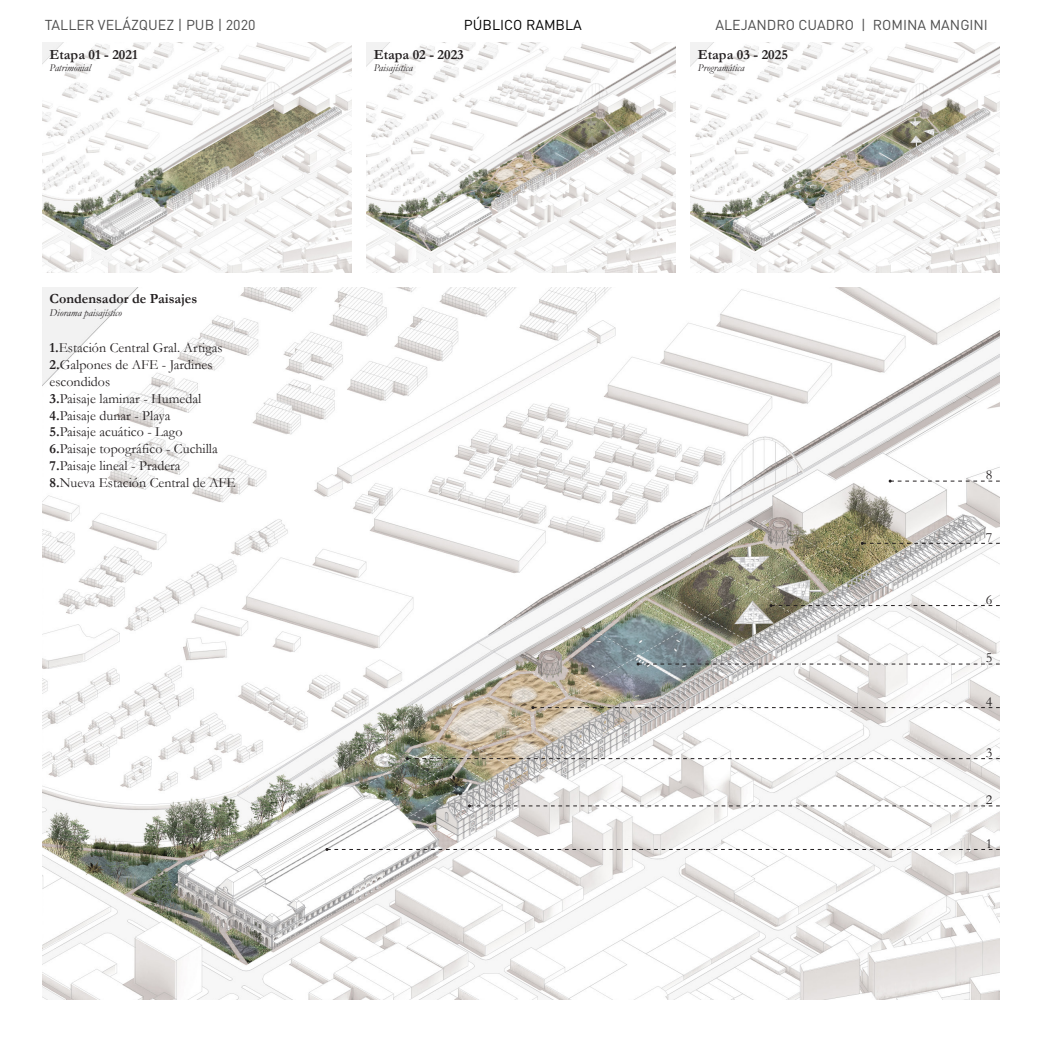
<style>
.page{position:relative;width:1042px;height:1042px;background:#fff}
.page>*{position:absolute;margin:0;border:0;box-sizing:border-box;transform-origin:0 0}
.t1{font:14.17px "DIN Pro";color:#4d4d4d}
.t2{font:14.17px "DIN Pro";color:#000}
.t3{font:14px/16.8px "Garamond";color:#231f20}
.t4{font:700 14px "Garamond";color:#231f20}
.t5{font:italic 10.5px "Garamond";color:#231f20}
.s1{font-weight:700}
</style>
<div class="page">
<img style="left:42px;top:288px;width:958px;height:712px">
<img style="left:42px;top:42px;width:309px;height:231px">
<img style="left:366px;top:42px;width:309px;height:231px">
<img style="left:690px;top:42px;width:310px;height:231px">
<svg style="left:325px;top:848px;width:675px;height:3px"></svg>
<svg style="left:468px;top:804px;width:532px;height:3px"></svg>
<svg style="left:406px;top:757px;width:594px;height:3px"></svg>
<svg style="left:531px;top:706px;width:469px;height:3px"></svg>
<svg style="left:636px;top:662px;width:364px;height:3px"></svg>
<svg style="left:769px;top:604px;width:231px;height:3px"></svg>
<svg style="left:861px;top:542px;width:139px;height:3px"></svg>
<svg style="left:888px;top:479px;width:112px;height:3px"></svg>
<p class="t1" style="left:45px;top:16px;width:212px">TALLER VELÁZQUEZ | PUB | 2020</p>
<p class="t2" style="left:464px;top:16px;width:120px">PÚBLICO RAMBLA</p>
<p class="t1" style="left:715px;top:16px;width:274px">ALEJANDRO CUADRO | ROMINA MANGINI</p>
<p class="t4" style="left:50px;top:45px;width:89px">Etapa 01 - 2021</p>
<p class="t5" style="left:50px;top:61px;width:43px">Patrimonial</p>
<p class="t4" style="left:50px;top:289px;width:149px">Condensador de Paisajes</p>
<p class="t5" style="left:50px;top:305px;width:74px">Diorama paisajístico</p>
<p class="t3" style="left:50px;top:339px;width:175px"><span class="s1">1.</span>Estación Central Gral. Artigas</p>
<p class="t3" style="left:50px;top:356px;width:164px"><span class="s1">2.</span>Galpones de AFE - Jardines escondidos</p>
<p class="t3" style="left:50px;top:390px;width:153px"><span class="s1">3.</span>Paisaje laminar - Humedal</p>
<p class="t3" style="left:50px;top:406px;width:122px"><span class="s1">4.</span>Paisaje dunar - Playa</p>
<p class="t3" style="left:50px;top:423px;width:135px"><span class="s1">5.</span>Paisaje acuático - Lago</p>
<p class="t3" style="left:50px;top:440px;width:170px"><span class="s1">6.</span>Paisaje topográfico - Cuchilla</p>
<p class="t3" style="left:50px;top:457px;width:132px"><span class="s1">7.</span>Paisaje lineal - Pradera</p>
<p class="t3" style="left:50px;top:474px;width:187px"><span class="s1">8.</span>Nueva Estación Central de AFE</p>
<p class="t4" style="left:374px;top:45px;width:91px">Etapa 02 - 2023</p>
<p class="t5" style="left:374px;top:61px;width:40px">Paisajística</p>
<p class="t4" style="left:698px;top:45px;width:91px">Etapa 03 - 2025</p>
<p class="t5" style="left:698px;top:61px;width:48px">Programática</p>
<p class="t3" style="left:986px;top:466px;width:8px">8</p>
<p class="t3" style="left:986px;top:528px;width:8px">7</p>
<p class="t3" style="left:986px;top:591px;width:8px">6</p>
<p class="t3" style="left:986px;top:649px;width:8px">5</p>
<p class="t3" style="left:986px;top:693px;width:8px">4</p>
<p class="t3" style="left:986px;top:744px;width:8px">3</p>
<p class="t3" style="left:986px;top:791px;width:8px">2</p>
<p class="t3" style="left:986px;top:834px;width:8px">1</p>
</div>
